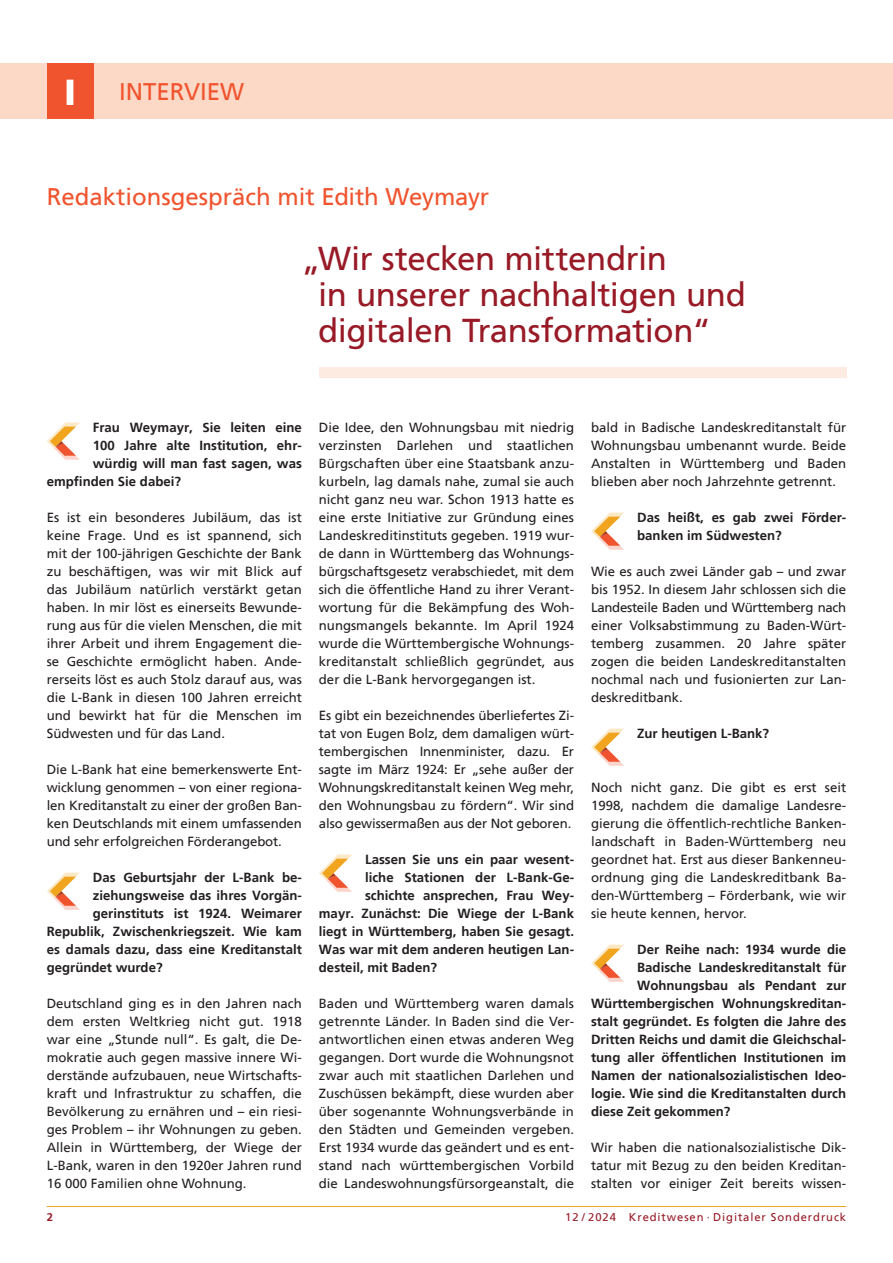
<style>
.page{position:relative;width:893px;height:1263px;background:#fff}
.page>*{position:absolute;margin:0;border:0;box-sizing:border-box;transform-origin:0 0}
.t1{font:33px/36px "Frutiger";letter-spacing:-.01em;color:#981a26}
.t2{font:24px "Frutiger";color:#f0542e}
.t3{font:13.2px/18px "Frutiger";color:#231f20;text-align:justify}
.t4{font:700 13.2px/18px "Frutiger";color:#231f20}
.t5{font:11.25px "Frutiger";letter-spacing:.08em;color:#981a26}
.t6{font:700 11.25px "Frutiger";color:#981a26}
.s1{font-weight:900;font-size:36px;color:#fff}
</style>
<div class="page">
<hr style="left:47px;top:1206px;width:799px;height:1px;background:#f1a31e">
<div style="left:0;top:64px;width:893px;height:55px;background:#fcd9c7"></div>
<div style="left:47px;top:64px;width:47px;height:55px;background:#f0542e"></div>
<svg style="left:47px;top:422px;width:33px;height:38px"></svg>
<svg style="left:47px;top:872px;width:33px;height:38px"></svg>
<svg style="left:319px;top:854px;width:33px;height:38px"></svg>
<svg style="left:591px;top:512px;width:33px;height:38px"></svg>
<svg style="left:591px;top:728px;width:33px;height:38px"></svg>
<svg style="left:591px;top:944px;width:33px;height:38px"></svg>
<div style="left:319px;top:368px;width:527px;height:10px;background:#fdebe1"></div>
<h2 class="t2" style="left:64px;top:81px;width:181px"><span class="s1">I</span> INTERVIEW</h2>
<h2 class="t2" style="left:47px;top:186px;width:444px">Redaktionsgespräch mit Edith Weymayr</h2>
<h1 class="t1" style="left:318px;top:242px;width:429px;text-indent:-16px">„Wir stecken mittendrin<br>in unserer nachhaltigen und digitalen Transformation“</h1>
<p class="t4" style="left:93px;top:419px;width:210px">Frau Weymayr, Sie leiten eine</p>
<p class="t4" style="left:93px;top:437px;width:210px">100 Jahre alte Institution, ehr-</p>
<p class="t4" style="left:93px;top:455px;width:210px">würdig will man fast sagen, was</p>
<p class="t4" style="left:47px;top:473px;width:136px">empfinden Sie dabei?</p>
<p class="t3" style="left:47px;top:509px;width:257px">Es ist ein besonderes Jubiläum, das ist keine Frage. Und es ist spannend, sich mit der 100-jährigen Geschichte der Bank zu beschäftigen, was wir mit Blick auf das Jubiläum natürlich verstärkt getan haben. In mir löst es einerseits Bewunde&shy;rung aus für die vielen Menschen, die mit ihrer Arbeit und ihrem Engagement die&shy;se Geschichte ermöglicht haben. Ande&shy;rerseits löst es auch Stolz darauf aus, was die L-Bank in diesen 100 Jahren erreicht und bewirkt hat für die Menschen im Südwesten und für das Land.</p>
<p class="t3" style="left:47px;top:761px;width:257px">Die L-Bank hat eine bemerkenswerte Ent&shy;wicklung genommen – von einer regiona&shy;len Kreditanstalt zu einer der großen Ban&shy;ken Deutschlands mit einem umfassenden und sehr erfolgreichen Förderangebot.</p>
<p class="t4" style="left:93px;top:869px;width:210px">Das Geburtsjahr der L-Bank be-</p>
<p class="t4" style="left:93px;top:887px;width:210px">ziehungsweise das ihres Vorgän-</p>
<p class="t4" style="left:93px;top:905px;width:210px">gerinstituts ist 1924. Weimarer</p>
<p class="t4" style="left:47px;top:923px;width:257px">Republik, Zwischenkriegszeit. Wie kam</p>
<p class="t4" style="left:47px;top:941px;width:257px">es damals dazu, dass eine Kreditanstalt</p>
<p class="t4" style="left:47px;top:959px;width:117px">gegründet wurde?</p>
<p class="t3" style="left:47px;top:995px;width:257px">Deutschland ging es in den Jahren nach dem ersten Weltkrieg nicht gut. 1918 war eine „Stunde null“. Es galt, die De&shy;mokratie auch gegen massive innere Wi&shy;derstände aufzubauen, neue Wirtschafts&shy;kraft und Infrastruktur zu schaffen, die Bevölkerung zu ernähren und – ein riesi&shy;ges Problem – ihr Wohnungen zu geben.<br>Allein in Württemberg, der Wiege der L-Bank, waren in den 1920er Jahren rund 16 000 Familien ohne Wohnung.</p>
<p class="t3" style="left:319px;top:419px;width:257px">Die Idee, den Wohnungsbau mit niedrig verzinsten Darlehen und staatlichen Bürgschaften über eine Staatsbank anzu&shy;kurbeln, lag damals nahe, zumal sie auch nicht ganz neu war. Schon 1913 hatte es eine erste Initiative zur Gründung eines Landeskreditinstituts gegeben. 1919 wur&shy;de dann in Württemberg das Wohnungs&shy;bürgschaftsgesetz verabschiedet, mit dem sich die öffentliche Hand zu ihrer Verant&shy;wortung für die Bekämpfung des Woh&shy;nungsmangels bekannte. Im April 1924 wurde die Württembergische Wohnungs&shy;kreditanstalt schließlich gegründet, aus der die L-Bank hervorgegangen ist.</p>
<p class="t3" style="left:319px;top:707px;width:257px">Es gibt ein bezeichnendes überliefertes Zi&shy;tat von Eugen Bolz, dem damaligen würt&shy;tembergischen Innenminister, dazu. Er sagte im März 1924: Er „sehe außer der Wohnungskreditanstalt keinen Weg mehr, den Wohnungsbau zu fördern“. Wir sind also gewissermaßen aus der Not geboren.</p>
<p class="t4" style="left:365px;top:851px;width:210px">Lassen Sie uns ein paar wesent-</p>
<p class="t4" style="left:365px;top:869px;width:210px">liche Stationen der L-Bank-Ge-</p>
<p class="t4" style="left:365px;top:887px;width:210px">schichte ansprechen, Frau Wey-</p>
<p class="t4" style="left:319px;top:905px;width:257px">mayr. Zunächst: Die Wiege der L-Bank</p>
<p class="t4" style="left:319px;top:923px;width:257px">liegt in Württemberg, haben Sie gesagt.</p>
<p class="t4" style="left:319px;top:941px;width:257px">Was war mit dem anderen heutigen Lan-</p>
<p class="t4" style="left:319px;top:959px;width:120px">desteil, mit Baden?</p>
<p class="t3" style="left:319px;top:995px;width:257px">Baden und Württemberg waren damals getrennte Länder. In Baden sind die Ver&shy;antwortlichen einen etwas anderen Weg gegangen. Dort wurde die Wohnungsnot zwar auch mit staatlichen Darlehen und Zuschüssen bekämpft, diese wurden aber über sogenannte Wohnungsverbände in den Städten und Gemeinden vergeben.<br>Erst 1934 wurde das geändert und es ent&shy;stand nach württembergischen Vorbild die Landeswohnungsfürsorgeanstalt, die</p>
<p class="t3" style="left:591px;top:419px;width:257px">bald in Badische Landeskreditanstalt für Wohnungsbau umbenannt wurde. Beide Anstalten in Württemberg und Baden blieben aber noch Jahrzehnte getrennt.</p>
<p class="t4" style="left:637px;top:509px;width:210px">Das heißt, es gab zwei Förder&shy;banken im Südwesten?</p>
<p class="t3" style="left:591px;top:563px;width:257px">Wie es auch zwei Länder gab – und zwar bis 1952. In diesem Jahr schlossen sich die Landesteile Baden und Württemberg nach einer Volksabstimmung zu Baden-Würt&shy;temberg zusammen. 20 Jahre später zogen die beiden Landeskreditanstalten nochmal nach und fusionierten zur Lan&shy;deskreditbank.</p>
<p class="t4" style="left:637px;top:725px;width:134px">Zur heutigen L-Bank?</p>
<p class="t3" style="left:591px;top:779px;width:257px">Noch nicht ganz. Die gibt es erst seit 1998, nachdem die damalige Landesre&shy;gierung die öffentlich-rechtliche Banken&shy;landschaft in Baden-Württemberg neu geordnet hat. Erst aus dieser Bankenneu&shy;ordnung ging die Landeskreditbank Ba&shy;den-Württemberg – Förderbank, wie wir sie heute kennen, hervor.</p>
<p class="t4" style="left:637px;top:941px;width:210px">Der Reihe nach: 1934 wurde die</p>
<p class="t4" style="left:637px;top:959px;width:210px">Badische Landeskreditanstalt für</p>
<p class="t4" style="left:637px;top:977px;width:210px">Wohnungsbau als Pendant zur</p>
<p class="t4" style="left:591px;top:995px;width:257px">Württembergischen Wohnungskreditan-</p>
<p class="t4" style="left:591px;top:1013px;width:257px">stalt gegründet. Es folgten die Jahre des</p>
<p class="t4" style="left:591px;top:1031px;width:257px">Dritten Reichs und damit die Gleichschal-</p>
<p class="t4" style="left:591px;top:1049px;width:257px">tung aller öffentlichen Institutionen im</p>
<p class="t4" style="left:591px;top:1067px;width:257px">Namen der nationalsozialistischen Ideo-</p>
<p class="t4" style="left:591px;top:1085px;width:257px">logie. Wie sind die Kreditanstalten durch</p>
<p class="t4" style="left:591px;top:1103px;width:141px">diese Zeit gekommen?</p>
<p class="t3" style="left:591px;top:1139px;width:257px">Wir haben die nationalsozialistische Dik&shy;tatur mit Bezug zu den beiden Kreditan&shy;stalten vor einiger Zeit bereits wissen-</p>
<p class="t6" style="left:47px;top:1211px;width:8px">2</p>
<p class="t5" style="left:565px;top:1211px;width:282px">12 / 2024 Kreditwesen · Digitaler Sonderdruck</p>
</div>
